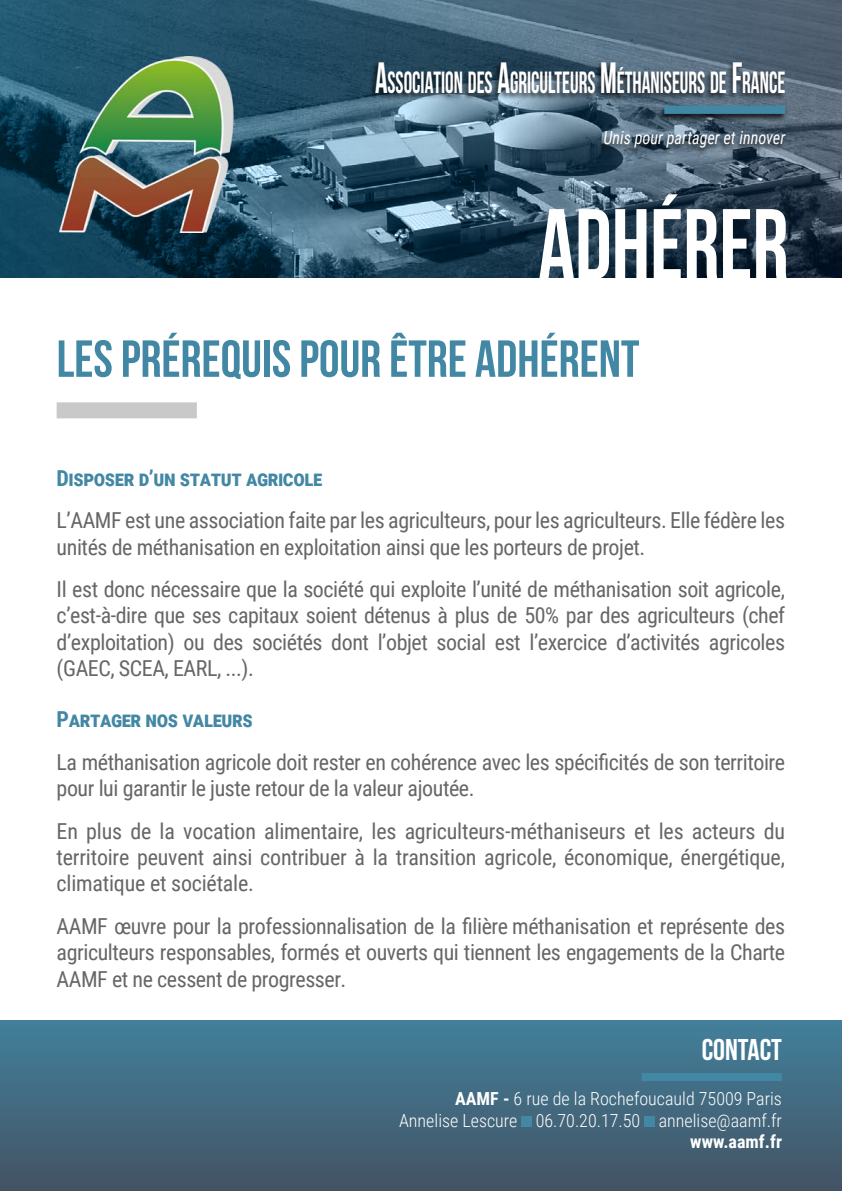
<style>
.page{position:relative;width:842px;height:1191px;background:#fff}
.page>*{position:absolute;margin:0;border:0;box-sizing:border-box;transform-origin:0 0}
.t1{font:700 100px "Bebas Neue";color:#fff;scale:.9 1}
.t2{font:700 52px "Bebas Neue";color:#4287a4}
.t3{font:700 30.6px "Bebas Neue";color:#fff;scale:.71 1}
.t4{font:700 30px "Bebas Neue";color:#fff}
.t5{font:22px/26.4px "Roboto Condensed";letter-spacing:-.02em;color:#666;text-align:justify}
.t6{font:700 22px "Roboto Condensed";letter-spacing:-.02em;color:#4287a4}
.t7{font:700 22px "Roboto Condensed";letter-spacing:.03em;color:#4287a4}
.t8{font:300 18px "Roboto Condensed";color:#fff}
.t9{font:italic 18px "Roboto Condensed";color:#fff;scale:.9 1}
.t10{font:700 18px "Roboto Condensed";color:#fff}
.s1{font-size:43.8px}
.s2{font-weight:700}
</style>
<div class="page">
<svg style="left:0;top:0;width:842px;height:278px;background:#35566a"></svg>
<div style="left:368px;top:61px;width:419px;height:41px;background:#000;opacity:.75"></div>
<div style="left:598px;top:131px;width:190px;height:25px;background:#000;opacity:.75"></div>
<img style="left:59px;top:56px;width:176px;height:177px">
<div style="left:657px;top:105px;width:131px;height:18px;background:#000;opacity:.75"></div>
<div style="left:664px;top:106px;width:121px;height:8px;background:#4287a4"></div>
<div style="left:57px;top:402px;width:140px;height:16px;background:#c9c9c9"></div>
<div style="left:0;top:1020px;width:842px;height:171px;background:linear-gradient(to bottom,#42809b,#435363)"></div>
<div style="left:521px;top:1116px;width:11px;height:10px;background:#4287a4"></div>
<div style="left:644px;top:1116px;width:11px;height:10px;background:#4287a4"></div>
<div style="left:642px;top:1073px;width:140px;height:8px;background:#4287a4"></div>
<p class="t3" style="left:375px;top:65px;width:579px"><span class="s1">A</span>SSOCIATION DES <span class="s1">A</span>GRICULTEURS <span class="s1">M</span>ÉTHANISEURS DE <span class="s1">F</span>RANCE</p>
<p class="t9" style="left:603px;top:125px;width:203px">Unis pour partager et innover</p>
<p class="t1" style="left:538px;top:190px;width:280px">ADHÉRER</p>
<p class="t2" style="left:57px;top:330px;width:584px">LES PRÉREQUIS POUR ÊTRE ADHÉRENT</p>
<p class="t6" style="left:57px;top:462px;width:267px">Disposer d’un statut agricole</p>
<p class="t5" style="left:57px;top:506px;width:730px">L’AAMF est une association faite par les agriculteurs, pour les agriculteurs. Elle fédère les unités de méthanisation en exploitation ainsi que les porteurs de projet.</p>
<p class="t5" style="left:57px;top:575px;width:730px">Il est donc nécessaire que la société qui exploite l’unité de méthanisation soit agricole, c’est-à-dire que ses capitaux soient détenus à plus de 50% par des agriculteurs (chef d’exploitation) ou des sociétés dont l’objet social est l’exercice d’activités agricoles (GAEC, SCEA, EARL, ...).</p>
<p class="t7" style="left:57px;top:704px;width:198px">Partager nos valeurs</p>
<p class="t5" style="left:57px;top:748px;width:730px">La méthanisation agricole doit rester en cohérence avec les spécificités de son territoire pour lui garantir le juste retour de la valeur ajoutée.</p>
<p class="t5" style="left:57px;top:816px;width:730px">En plus de la vocation alimentaire, les agriculteurs-méthaniseurs et les acteurs du territoire peuvent ainsi contribuer à la transition agricole, économique, énergétique, climatique et sociétale.</p>
<p class="t5" style="left:57px;top:912px;width:730px">AAMF œuvre pour la professionnalisation de la filière méthanisation et représente des agriculteurs responsables, formés et ouverts qui tiennent les engagements de la Charte AAMF et ne cessent de progresser.</p>
<p class="t4" style="left:702px;top:1033px;width:82px">CONTACT</p>
<p class="t8" style="left:455px;top:1086px;width:328px"><span class="s2">AAMF -</span> 6 rue de la Rochefoucauld 75009 Paris</p>
<p class="t8" style="left:399px;top:1107px;width:384px">Annelise Lescure 06.70.20.17.50 annelise@aamf.fr</p>
<p class="t10" style="left:690px;top:1129px;width:93px">www.aamf.fr</p>
</div>
